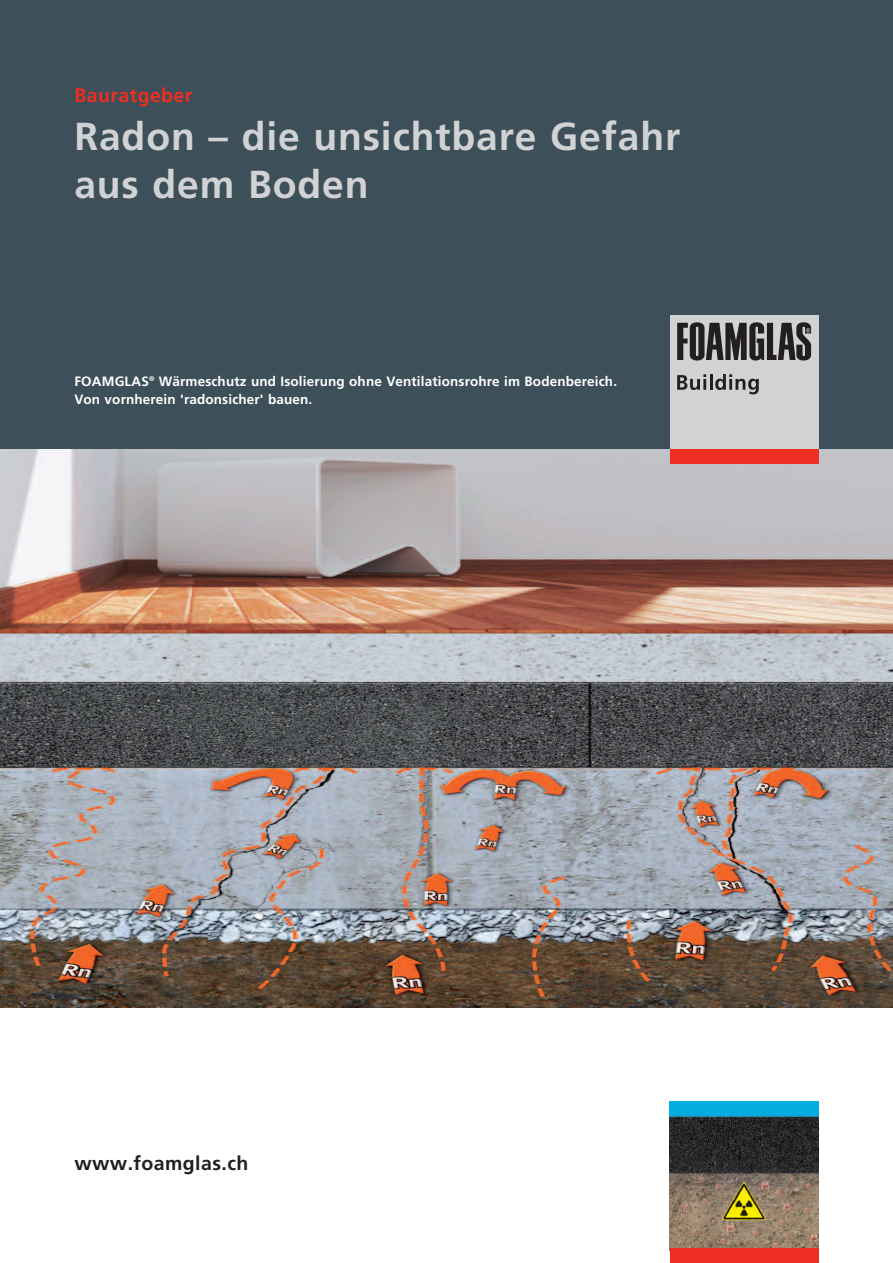
<style>
.page{position:relative;width:893px;height:1263px;background:#fff}
.page>*{position:absolute;margin:0;border:0;box-sizing:border-box;transform-origin:0 0}
.t1{font:700 39px/48px "Frutiger LT Com";letter-spacing:.02em;color:#d1d2d4}
.t2{font:700 19.5px "Frutiger LT Com";letter-spacing:.02em;color:#231f20}
.t3{font:700 19.5px "Frutiger LT Com";letter-spacing:.02em;color:#ee2e22}
.t4{font:700 13.5px/18px "Frutiger LT Com";letter-spacing:.01em;color:#fff}
</style>
<div class="page">
<img style="left:670px;top:1101px;width:149px;height:147px">
<div style="left:670px;top:1248px;width:149px;height:15px;background:#ee2e22"></div>
<div style="left:0;top:0;width:893px;height:449px;background:#3d4f59"></div>
<img style="left:0;top:449px;width:893px;height:558px">
<div style="left:670px;top:315px;width:149px;height:134px;background:#d1d2d4"></div>
<div style="left:670px;top:449px;width:149px;height:15px;background:#ee2e22"></div>
<svg style="left:677px;top:322px;width:134px;height:38px"></svg>
<svg style="left:677px;top:374px;width:82px;height:20px"></svg>
<h2 class="t3" style="left:74px;top:87px;width:120px">Bauratgeber</h2>
<h1 class="t1" style="left:74px;top:116px;width:607px">Radon – die unsichtbare Gefahr aus dem Boden</h1>
<p class="t4" style="left:74px;top:374px;width:544px">FOAMGLAS<sup>®</sup> Wärmeschutz und Isolierung ohne Ventilationsrohre im Bodenbereich.<br>Von vornherein 'radonsicher' bauen.</p>
<h2 class="t2" style="left:74px;top:1155px;width:175px">www.foamglas.ch</h2>
</div>
